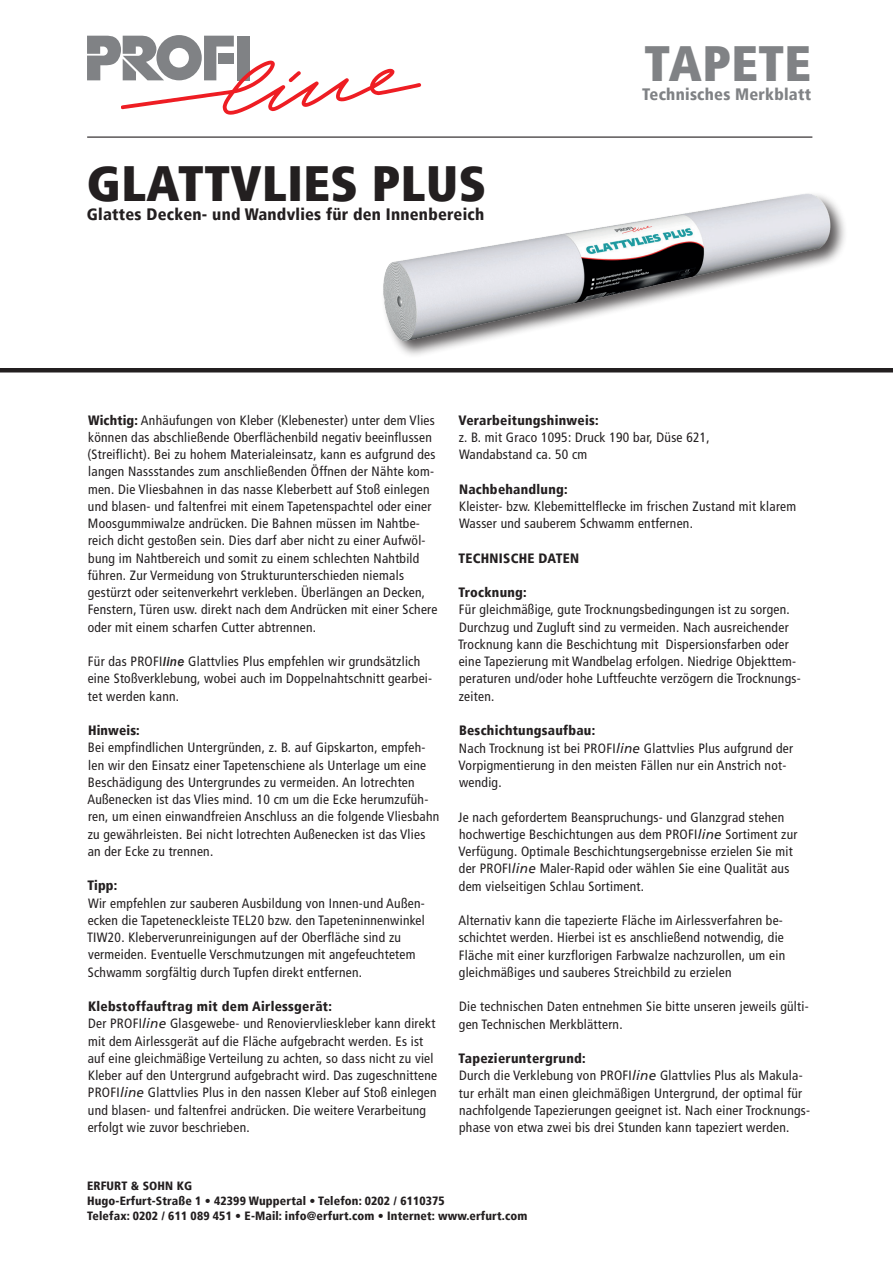
<style>
.page{position:relative;width:893px;height:1263px;background:#fff}
.page>*{position:absolute;margin:0;border:0;box-sizing:border-box;transform-origin:0 0}
.t1{font:900 condensed 49.5px "Frutiger LT";letter-spacing:.01em;color:#231f20}
.t2{font:900 condensed 49.5px "Frutiger LT";letter-spacing:.01em;color:#808285}
.t3{font:900 condensed 16.5px "Frutiger LT";letter-spacing:.015em;color:#231f20}
.t4{font:900 condensed 16.5px "Frutiger LT";letter-spacing:.015em;color:#808285}
.t5{font:condensed 13.5px/17.2px "Frutiger LT";letter-spacing:.02em;color:#231f20}
.t6{font:900 condensed 13.5px "Frutiger LT";letter-spacing:.02em;color:#231f20}
.t7{font:900 condensed 12px/15px "Frutiger LT";letter-spacing:.01em;color:#231f20}
.s1{font-weight:900}
.s2{font-family:"Franklin Gothic";font-weight:500;font-style:italic;font-stretch:normal}
.s3{font-style:italic;font-stretch:normal}
</style>
<div class="page">
<svg style="left:87px;top:35px;width:334px;height:80px"></svg>
<hr style="left:87px;top:137px;width:725px;height:1px;background:#231f20">
<hr style="left:0;top:368px;width:893px;height:4px;background:#231f20">
<img style="left:339px;top:193px;width:519px;height:180px">
<h1 class="t1" style="left:87px;top:153px;width:401px">GLATTVLIES PLUS</h1>
<p class="t3" style="left:87px;top:205px;width:399px">Glattes Decken- und Wandvlies für den Innenbereich</p>
<h1 class="t2" style="left:645px;top:33px;width:168px">TAPETE</h1>
<p class="t4" style="left:642px;top:84px;width:171px">Technisches Merkblatt</p>
<p class="t5" style="left:88px;top:411px;width:351px"><span class="s1">Wichtig:</span> Anhäufungen von Kleber (Klebenester) unter dem Vlies können das abschließende Oberflächenbild negativ beeinflussen (Streiflicht). Bei zu hohem Materialeinsatz, kann es aufgrund des langen Nassstandes zum anschließenden Öffnen der Nähte kom&shy;men. Die Vliesbahnen in das nasse Kleberbett auf Stoß einlegen und blasen- und faltenfrei mit einem Tapetenspachtel oder einer Moosgummiwalze andrücken. Die Bahnen müssen im Nahtbe&shy;reich dicht gestoßen sein. Dies darf aber nicht zu einer Aufwöl&shy;bung im Nahtbereich und somit zu einem schlechten Nahtbild führen. Zur Vermeidung von Strukturunterschieden niemals gestürzt oder seitenverkehrt verkleben. Überlängen an Decken, Fenstern, Türen usw. direkt nach dem Andrücken mit einer Schere oder mit einem scharfen Cutter abtrennen.</p>
<p class="t5" style="left:88px;top:653px;width:346px">Für das PROFI<span class="s2">line</span> Glattvlies Plus empfehlen wir grundsätzlich eine Stoßverklebung, wobei auch im Doppelnahtschnitt gearbei&shy;tet werden kann.</p>
<p class="t6" style="left:88px;top:722px;width:53px">Hinweis:</p>
<p class="t5" style="left:87px;top:739px;width:353px">Bei empfindlichen Untergründen, z. B. auf Gipskarton, empfeh&shy;len wir den Einsatz einer Tapetenschiene als Unterlage um eine Beschädigung des Untergrundes zu vermeiden. An lotrechten Außenecken ist das Vlies mind. 10 cm um die Ecke herumzufüh&shy;ren, um einen einwandfreien Anschluss an die folgende Vliesbahn zu gewährleisten. Bei nicht lotrechten Außenecken ist das Vlies an der Ecke zu trennen.</p>
<p class="t6" style="left:88px;top:877px;width:31px">Tipp:</p>
<p class="t5" style="left:87px;top:894px;width:339px">Wir empfehlen zur sauberen Ausbildung von Innen-und Außen&shy;ecken die Tapeteneckleiste TEL20 bzw. den Tapeteninnenwinkel TIW20. Kleberverunreinigungen auf der Oberfläche sind zu vermeiden. Eventuelle Verschmutzungen mit angefeuchtetem Schwamm sorgfältig durch Tupfen direkt entfernen.</p>
<p class="t5" style="left:88px;top:998px;width:351px"><span class="s1">Klebstoffauftrag mit dem Airlessgerät:<br></span>Der PROFI<span class="s3">line</span> Glasgewebe- und Renoviervlieskleber kann direkt mit dem Airlessgerät auf die Fläche aufgebracht werden. Es ist auf eine gleichmäßige Verteilung zu achten, so dass nicht zu viel Kleber auf den Untergrund aufgebracht wird. Das zugeschnittene PROFI<span class="s3">line</span> Glattvlies Plus in den nassen Kleber auf Stoß einlegen und blasen- und faltenfrei andrücken. Die weitere Verarbeitung erfolgt wie zuvor beschrieben.</p>
<p class="t6" style="left:459px;top:412px;width:141px">Verarbeitungshinweis:</p>
<p class="t5" style="left:459px;top:429px;width:253px">z. B. mit Graco 1095: Druck 190 bar, Düse 621,<br>Wandabstand ca. 50 cm</p>
<p class="t6" style="left:459px;top:481px;width:110px">Nachbehandlung:</p>
<p class="t5" style="left:459px;top:498px;width:339px">Kleister- bzw. Klebemittelflecke im frischen Zustand mit klarem<br>Wasser und sauberem Schwamm entfernen.</p>
<p class="t6" style="left:458px;top:550px;width:122px">TECHNISCHE DATEN</p>
<p class="t6" style="left:458px;top:584px;width:70px">Trocknung:</p>
<p class="t5" style="left:458px;top:601px;width:344px">Für gleichmäßige, gute Trocknungsbedingungen ist zu sorgen.<br>Durchzug und Zugluft sind zu vermeiden. Nach ausreichender Trocknung kann die Beschichtung mit Dispersionsfarben oder eine Tapezierung mit Wandbelag erfolgen. Niedrige Objekttem&shy;peraturen und/oder hohe Luftfeuchte verzögern die Trocknungs&shy;zeiten.</p>
<p class="t5" style="left:459px;top:722px;width:336px"><span class="s1">Beschichtungsaufbau:<br></span>Nach Trocknung ist bei PROFI<span class="s3">line</span> Glattvlies Plus aufgrund der Vorpigmentierung in den meisten Fällen nur ein Anstrich not&shy;wendig.</p>
<p class="t5" style="left:458px;top:808px;width:341px">Je nach gefordertem Beanspruchungs- und Glanzgrad stehen hochwertige Beschichtungen aus dem PROFI<span class="s3">line</span> Sortiment zur Verfügung. Optimale Beschichtungsergebnisse erzielen Sie mit der PROFI<span class="s3">line</span> Maler-Rapid oder wählen Sie eine Qualität aus dem vielseitigen Schlau Sortiment.</p>
<p class="t5" style="left:458px;top:912px;width:328px">Alternativ kann die tapezierte Fläche im Airlessverfahren be&shy;schichtet werden. Hierbei ist es anschließend notwendig, die Fläche mit einer kurzflorigen Farbwalze nachzurollen, um ein gleichmäßiges und sauberes Streichbild zu erzielen</p>
<p class="t5" style="left:459px;top:998px;width:351px">Die technischen Daten entnehmen Sie bitte unseren jeweils gülti&shy;gen Technischen Merkblättern.</p>
<p class="t5" style="left:458px;top:1050px;width:353px"><span class="s1">Tapezieruntergrund:<br></span>Durch die Verklebung von PROFI<span class="s3">line</span> Glattvlies Plus als Makula&shy;tur erhält man einen gleichmäßigen Untergrund, der optimal für nachfolgende Tapezierungen geeignet ist. Nach einer Trocknungs&shy;phase von etwa zwei bis drei Stunden kann tapeziert werden.</p>
<p class="t7" style="left:87px;top:1178px;width:442px">ERFURT &amp; SOHN KG<br>Hugo-Erfurt-Straße 1 • 42399 Wuppertal • Telefon: 0202 / 6110375<br>Telefax: 0202 / 611 089 451 • E-Mail: info@erfurt.com • Internet: www.erfurt.com</p>
</div>
